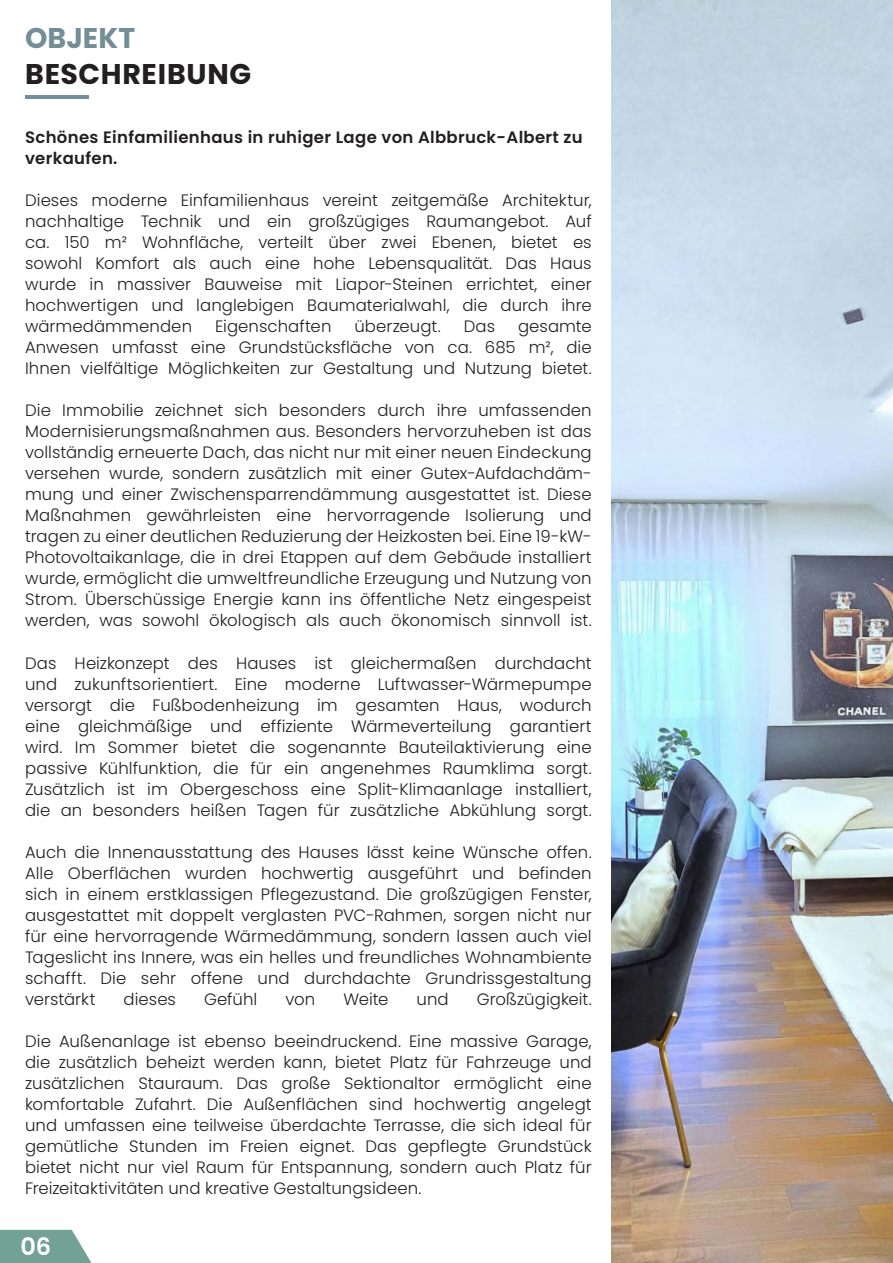
<style>
.page{position:relative;width:893px;height:1263px;background:#fff}
.page>*{position:absolute;margin:0;border:0;box-sizing:border-box;transform-origin:0 0}
.t1{font:700 28.5px "Poppins";letter-spacing:.025em;color:#231f20}
.t2{font:700 28.5px "Poppins";letter-spacing:.005em;color:#748e97}
.t3{font:600 24px "Poppins";color:#fff}
.t4{font:300 16.5px/21px "Poppins";letter-spacing:.005em;color:#231f20;text-align:justify}
.t5{font:600 16.5px/21px "Poppins";letter-spacing:.02em;color:#231f20}
</style>
<div class="page">
<img style="left:612px;top:0;width:281px;height:1263px">
<hr style="left:25px;top:95px;width:64px;height:4px;background:#748e97">
<svg style="left:0;top:1230px;width:91px;height:33px;background:#81aa9e"></svg>
<p class="t2" style="left:25px;top:21px;width:112px">OBJEKT</p>
<p class="t1" style="left:25px;top:57px;width:228px">BESCHREIBUNG</p>
<p class="t5" style="left:25px;top:127px;width:559px">Schönes Einfamilienhaus in ruhiger Lage von Albbruck-Albert zu verkaufen.</p>
<p class="t4" style="left:25px;top:190px;width:568px">Dieses moderne Einfamilienhaus vereint zeitgemäße Architektur, nachhaltige Technik und ein großzügiges Raumangebot. Auf ca. 150 m² Wohnfläche, verteilt über zwei Ebenen, bietet es sowohl Komfort als auch eine hohe Lebensqualität. Das Haus wurde in massiver Bauweise mit Liapor-Steinen errichtet, einer hochwertigen und langlebigen Baumaterialwahl, die durch ihre wärmedämmenden</p>
<p class="t4" style="left:215px;top:316px;width:118px">Eigenschaften</p>
<p class="t4" style="left:354px;top:316px;width:88px">überzeugt.</p>
<p class="t4" style="left:464px;top:316px;width:33px">Das</p>
<p class="t4" style="left:25px;top:316px;width:568px;text-indent:493px">gesamte Anwesen umfasst eine Grundstücksfläche von ca. 685 m², die Ihnen vielfältige Möglichkeiten zur Gestaltung und Nutzung bietet.</p>
<p class="t4" style="left:25px;top:400px;width:568px">Die Immobilie zeichnet sich besonders durch ihre umfassenden Modernisierungsmaßnahmen aus. Besonders hervorzuheben ist das vollständig erneuerte Dach, das nicht nur mit einer neuen Eindeckung versehen wurde, sondern zusätzlich mit einer Gutex-Aufdachdäm&shy;mung und einer Zwischensparrendämmung ausgestattet ist. Diese Maßnahmen gewährleisten eine hervorragende Isolierung und tragen zu einer deutlichen Reduzierung der Heizkosten bei. Eine 19-kW-Photovoltaikanlage, die in drei Etappen auf dem Gebäude installiert wurde, ermöglicht die umweltfreundliche Erzeugung und Nutzung von Strom. Überschüssige Energie kann ins öffentliche Netz eingespeist werden, was sowohl ökologisch als auch ökonomisch sinnvoll ist.</p>
<p class="t4" style="left:25px;top:652px;width:568px">Das Heizkonzept des Hauses ist gleichermaßen durchdacht und zukunftsorientiert. Eine moderne Luftwasser-Wärmepumpe versorgt die Fußbodenheizung im gesamten Haus, wodurch eine gleichmäßige und effiziente Wärmeverteilung garantiert wird. Im Sommer bietet die sogenannte Bauteilaktivierung eine passive Kühlfunktion, die für ein angenehmes Raumklima sorgt.<br>Zusätzlich ist im Obergeschoss eine Split-Klimaanlage installiert, die an besonders heißen Tagen für zusätzliche Abkühlung sorgt.</p>
<p class="t4" style="left:25px;top:841px;width:568px">Auch die Innenausstattung des Hauses lässt keine Wünsche offen.<br>Alle Oberflächen wurden hochwertig ausgeführt und befinden sich in einem erstklassigen Pflegezustand. Die großzügigen Fenster, ausgestattet mit doppelt verglasten PVC-Rahmen, sorgen nicht nur für eine hervorragende Wärmedämmung, sondern lassen auch viel Tageslicht ins Innere, was ein helles und freundliches Wohnambiente schafft. Die sehr offene und durchdachte Grundrissgestaltung verstärkt</p>
<p class="t4" style="left:124px;top:988px;width:54px">dieses</p>
<p class="t4" style="left:204px;top:988px;width:55px">Gefühl</p>
<p class="t4" style="left:285px;top:988px;width:31px">von</p>
<p class="t4" style="left:343px;top:988px;width:47px">Weite</p>
<p class="t4" style="left:417px;top:988px;width:34px">und</p>
<p class="t4" style="left:477px;top:988px;width:116px">Großzügigkeit.</p>
<p class="t4" style="left:25px;top:1030px;width:568px">Die Außenanlage ist ebenso beeindruckend. Eine massive Garage, die zusätzlich beheizt werden kann, bietet Platz für Fahrzeuge und zusätzlichen Stauraum. Das große Sektionaltor ermöglicht eine komfortable Zufahrt. Die Außenflächen sind hochwertig angelegt und umfassen eine teilweise überdachte Terrasse, die sich ideal für gemütliche Stunden im Freien eignet. Das gepflegte Grundstück bietet nicht nur viel Raum für Entspannung, sondern auch Platz für Freizeitaktivitäten und kreative Gestaltungsideen.</p>
<p class="t3" style="left:21px;top:1233px;width:32px">06</p>
</div>
